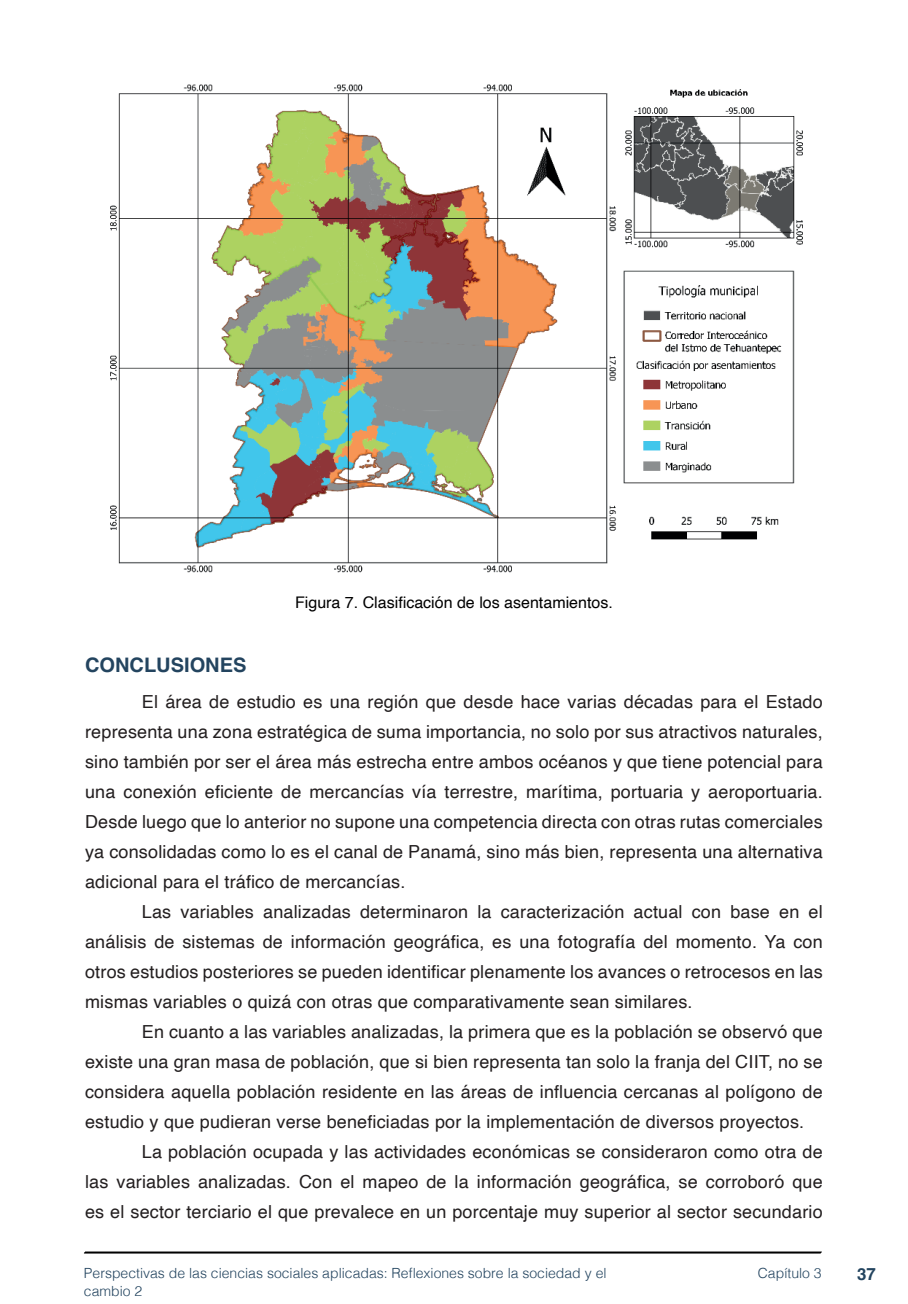
<style>
.page{position:relative;width:908px;height:1304px;background:#fff}
.page>*{position:absolute;margin:0;border:0;box-sizing:border-box;transform-origin:0 0}
.TITULOS{font:700 20px "Helvetica";color:#23445f}
.txt{font:18px/30px "Helvetica";letter-spacing:.01em;color:#231f20;text-align:justify}
.t1{font:700 16.8px "Helvetica";color:#23445f}
.imagens_graf_tab{font:16px "Helvetica";color:#000}
.t2{font:300 14px/18px "Helvetica";color:#23445f}
</style>
<div class="page">
<svg style="left:84px;top:1251px;width:737px;height:3px;background:#515151"></svg>
<img style="left:110px;top:84px;width:693px;height:489px">
<p class="imagens_graf_tab" style="left:295px;top:590px;width:319px">Figura 7. Clasificación de los asentamientos.</p>
<p class="TITULOS" style="left:85px;top:653px;width:163px">CONCLUSIONES</p>
<p class="txt" style="left:85px;top:687px;width:738px;text-indent:57px">El área de estudio es una región que desde hace varias décadas para el Estado representa una zona estratégica de suma importancia, no solo por sus atractivos naturales, sino también por ser el área más estrecha entre ambos océanos y que tiene potencial para una conexión eficiente de mercancías vía terrestre, marítima, portuaria y aeroportuaria.<br>Desde luego que lo anterior no supone una competencia directa con otras rutas comerciales ya consolidadas como lo es el canal de Panamá, sino más bien, representa una alternativa adicional para el tráfico de mercancías.</p>
<p class="txt" style="left:85px;top:897px;width:738px;text-indent:57px">Las variables analizadas determinaron la caracterización actual con base en el análisis de sistemas de información geográfica, es una fotografía del momento. Ya con otros estudios posteriores se pueden identificar plenamente los avances o retrocesos en las mismas variables o quizá con otras que comparativamente sean similares.</p>
<p class="txt" style="left:85px;top:1017px;width:738px;text-indent:57px">En cuanto a las variables analizadas, la primera que es la población se observó que existe una gran masa de población, que si bien representa tan solo la franja del CIIT, no se considera aquella población residente en las áreas de influencia cercanas al polígono de estudio y que pudieran verse beneficiadas por la implementación de diversos proyectos.</p>
<p class="txt" style="left:85px;top:1137px;width:738px;text-indent:57px">La población ocupada y las actividades económicas se consideraron como otra de las variables analizadas. Con el mapeo de la información geográfica, se corroboró que es el sector terciario el que prevalece en un porcentaje muy superior al sector secundario</p>
<p class="t2" style="left:84px;top:1263px;width:524px">Perspectivas de las ciencias sociales aplicadas: Reflexiones sobre la sociedad y el cambio 2</p>
<p class="t2" style="left:757px;top:1263px;width:65px">Capítulo 3</p>
<p class="t1" style="left:856px;top:1264px;width:20px">37</p>
</div>
